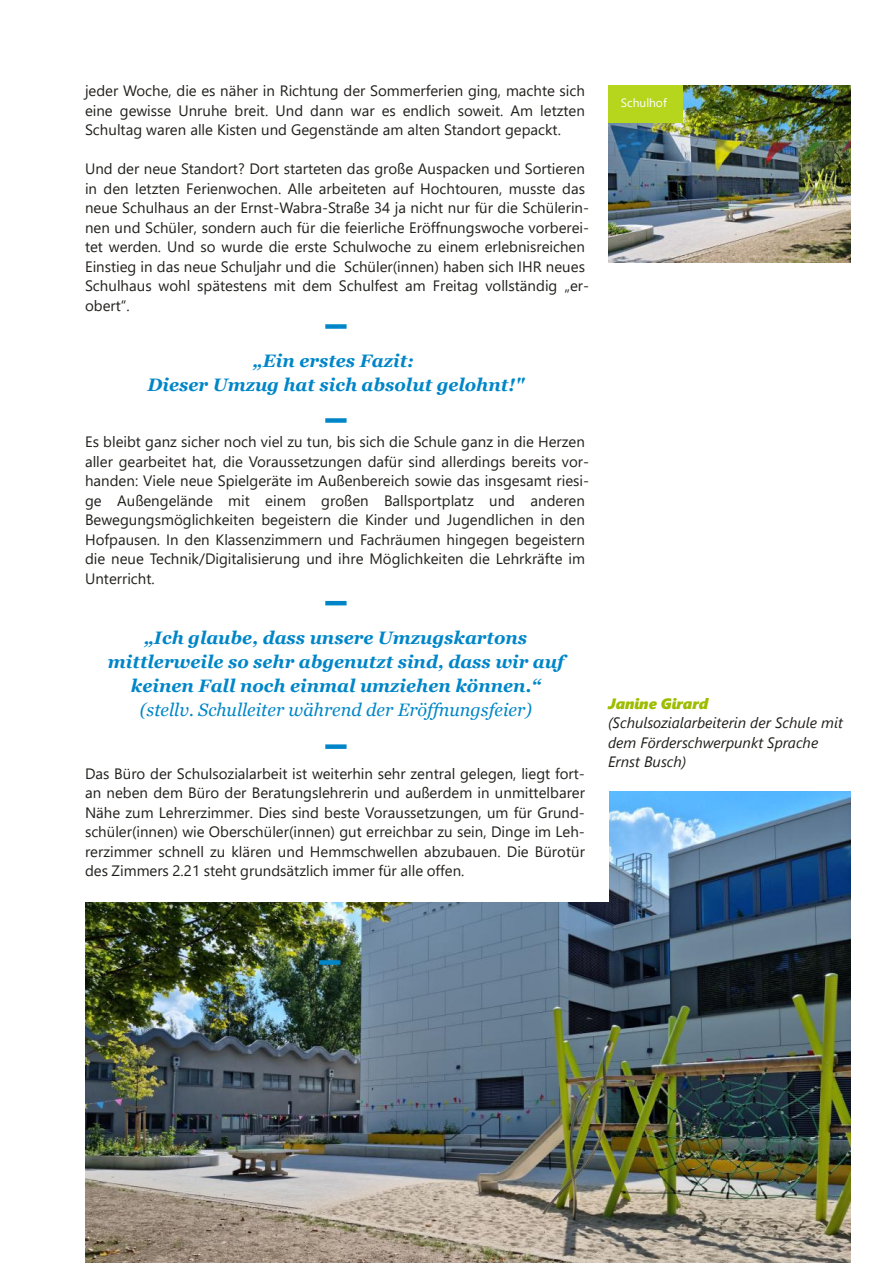
<style>
.page{position:relative;width:893px;height:1263px;background:#fff}
.page>*{position:absolute;margin:0;border:0;box-sizing:border-box;transform-origin:0 0}
.t1{font:italic 700 18px/24px "Georgia";color:#0086c8;text-align:center}
.t2{font:italic 18px "Georgia";letter-spacing:.005em;color:#0086c8}
.t3{font:15px/19.5px "Segoe UI";color:#21201c;text-align:justify}
.t4{font:italic 15px/19.5px "Segoe UI";color:#21201c}
.t5{font:italic 15px "Segoe UI Black";color:#9ebc00}
.t6{font:12px "Segoe UI";color:#fff}
</style>
<div class="page">
<img style="left:85px;top:791px;width:765px;height:472px">
<div style="left:319px;top:960px;width:21px;height:5px;background:#0086c8"></div>
<div style="left:85px;top:732px;width:523px;height:169px;background:#fff"></div>
<div style="left:325px;top:324px;width:22px;height:5px;background:#0086c8"></div>
<div style="left:325px;top:418px;width:22px;height:5px;background:#0086c8"></div>
<hr style="left:325px;top:601px;width:22px;height:4px;background:#0086c8">
<img style="left:608px;top:85px;width:242px;height:178px">
<div style="left:325px;top:744px;width:22px;height:5px;background:#0086c8"></div>
<div style="left:608px;top:85px;width:74px;height:37px;background:#b6d61d"></div>
<p class="t3" style="left:85px;top:80px;width:501px">jeder Woche, die es näher in Richtung der Sommerferien ging, machte sich eine gewisse Unruhe breit. Und dann war es endlich soweit. Am letzten Schultag waren alle Kisten und Gegenstände am alten Standort gepackt.</p>
<p class="t3" style="left:85px;top:158px;width:506px;text-align:left">Und der neue Standort? Dort starteten das große Auspacken und Sortieren in den letzten Ferienwochen. Alle arbeiteten auf Hochtouren, musste das neue Schulhaus an der Ernst‐Wabra‐Straße 34 ja nicht nur für die Schülerin‐ nen und Schüler, sondern auch für die feierliche Eröffnungswoche vorberei‐ tet werden. Und so wurde die erste Schulwoche zu einem erlebnisreichen Einstieg in das neue Schuljahr und die Schüler﴾innen﴿ haben sich IHR neues Schulhaus wohl spätestens mit dem Schulfest am Freitag vollständig „er‐ obert“.</p>
<p class="t1" style="left:148px;top:349px;width:378px">„Ein erstes Fazit:<br>Dieser Umzug hat sich absolut gelohnt!"</p>
<p class="t3" style="left:85px;top:431px;width:506px;text-align:left">Es bleibt ganz sicher noch viel zu tun, bis sich die Schule ganz in die Herzen aller gearbeitet hat, die Voraussetzungen dafür sind allerdings bereits vor‐ handen: Viele neue Spielgeräte im Außenbereich sowie das insgesamt riesi‐ ge Außengelände mit einem großen Ballsportplatz und anderen Bewegungsmöglichkeiten begeistern die Kinder und Jugendlichen in den Hofpausen. In den Klassenzimmern und Fachräumen hingegen begeistern die neue Technik/Digitalisierung und ihre Möglichkeiten die Lehrkräfte im Unterricht.</p>
<p class="t6" style="left:621px;top:94px;width:47px">Schulhof</p>
<p class="t1" style="left:108px;top:625px;width:457px">„Ich glaube, dass unsere Umzugskartons mittlerweile so sehr abgenutzt sind, dass wir auf keinen Fall noch einmal umziehen können.“</p>
<p class="t2" style="left:140px;top:699px;width:394px">(stellv. Schulleiter während der Eröffnungsfeier)</p>
<p class="t5" style="left:608px;top:693px;width:102px">Janine Girard</p>
<p class="t4" style="left:608px;top:712px;width:236px">(Schulsozialarbeiterin der Schule mit dem Förderschwerpunkt Sprache<br>Ernst Busch)</p>
<p class="t3" style="left:85px;top:763px;width:501px">Das Büro der Schulsozialarbeit ist weiterhin sehr zentral gelegen, liegt fort‐ an neben dem Büro der Beratungslehrerin und außerdem in unmittelbarer Nähe zum Lehrerzimmer. Dies sind beste Voraussetzungen, um für Grund‐ schüler﴾innen﴿ wie Oberschüler﴾innen﴿ gut erreichbar zu sein, Dinge im Leh‐ rerzimmer schnell zu klären und Hemmschwellen abzubauen. Die Bürotür des Zimmers 2.21 steht grundsätzlich immer für alle offen.</p>
</div>
